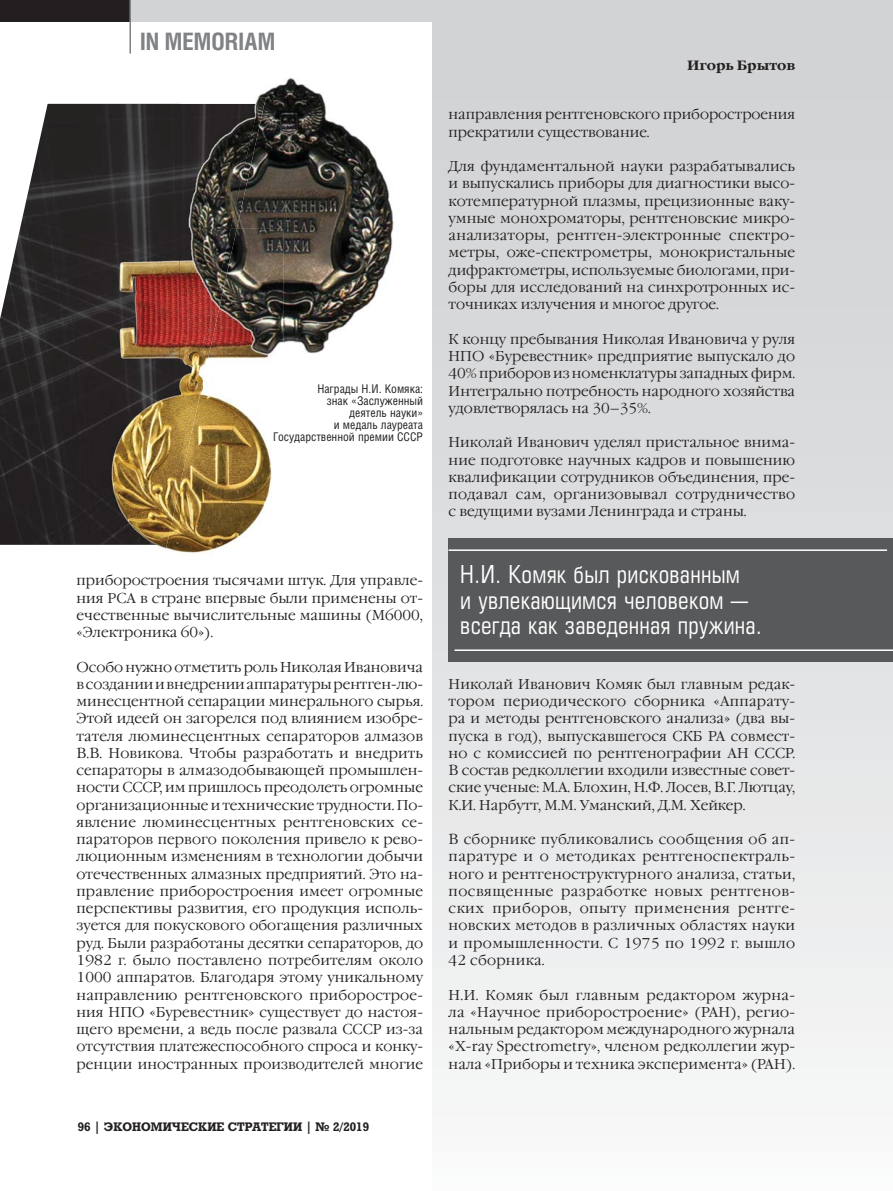
<style>
.page{position:relative;width:893px;height:1191px;background:#fff}
.page>*{position:absolute;margin:0;border:0;box-sizing:border-box;transform-origin:0 0}
.t1{font:24px/25.5px "Europe Condensed C";letter-spacing:.01em;color:#fff}
.t2{font:700 24px "Helios Cond C";color:#808285}
.t3{font:14.25px/17.2px "Garamond C";color:#231f20;text-align:justify}
.t4{font:700 13.5px "Garamond C";color:#231f20}
.t5{font:12px/12px "Helios Cond C";color:#231f20;text-align:right}
.t6{font:700 12px "Rodeo C";color:#231f20}
</style>
<div class="page">
<div style="left:433px;top:0;width:460px;height:1191px;background:linear-gradient(to bottom,#ccced0,#f7f7f7)"></div>
<svg style="left:0;top:103px;width:180px;height:442px;background:#434041"></svg>
<div style="left:0;top:0;width:893px;height:21px;background:#d1d3d4"></div>
<div style="left:0;top:0;width:130px;height:21px;background:#231f20"></div>
<hr style="left:129px;top:0;width:2px;height:54px;background:#808285">
<img style="left:180px;top:394px;width:92px;height:159px">
<img style="left:77px;top:229px;width:103px;height:136px">
<img style="left:77px;top:365px;width:130px;height:186px">
<img style="left:257px;top:78px;width:137px;height:276px">
<img style="left:180px;top:98px;width:86px;height:131px">
<img style="left:237px;top:229px;width:46px;height:130px">
<img style="left:180px;top:229px;width:21px;height:136px">
<img style="left:201px;top:229px;width:36px;height:136px">
<div style="left:449px;top:538px;width:444px;height:123px;background:#58595b"></div>
<hr style="left:449px;top:549px;width:438px;height:2px;background:#fff">
<hr style="left:454px;top:649px;width:439px;height:2px;background:#fff">
<h1 class="t2" style="left:140px;top:32px;width:137px">IN MEMORIAM</h1>
<p class="t5" style="left:273px;top:383px;width:152px">Награды Н.И. Комяка:<br>знак «Заслуженный<br>деятель науки»<br>и медаль лауреата<br>Государственной премии СССР</p>
<p class="t3" style="left:77px;top:571px;width:348px">приборостроения тысячами штук. Для управле&shy;ния РСА в стране впервые были применены от&shy;ечественные вычислительные машины (М6000, «Электроника 60»).</p>
<p class="t3" style="left:77px;top:658px;width:348px">Особо нужно отметить роль Николая Ивановича в создании и внедрении аппаратуры рентген-лю&shy;минесцентной сепарации минерального сырья.<br>Этой идеей он загорелся под влиянием изобре&shy;тателя люминесцентных сепараторов алмазов В.В. Новикова. Чтобы разработать и внедрить сепараторы в алмазодобывающей промышлен&shy;ности СССР, им пришлось преодолеть огромные организационные и технические трудности. По&shy;явление люминесцентных рентгеновских се&shy;параторов первого поколения привело к рево&shy;люционным изменениям в технологии добычи оте чественных алмазных предприятий. Это на&shy;правление приборостроения имеет огромные перспективы развития, его продукция исполь&shy;зуется для покускового обогащения различных руд. Были разработаны десятки сепараторов, до 1982 г. было поставлено потребителям около 1000 аппаратов. Благодаря этому уникальному направлению рентгеновского приборострое&shy;ния НПО «Буревестник» существует до настоя&shy;щего времени, а ведь после развала СССР из-за отсутствия платежеспособного спроса и конку&shy;ренции иностранных производителей многие</p>
<p class="t6" style="left:78px;top:1121px;width:293px">96 | ЭКОНОМИЧЕСКИЕ СТРАТЕГИИ | № 2/2019</p>
<p class="t4" style="left:687px;top:60px;width:110px">Игорь Брытов</p>
<p class="t3" style="left:449px;top:106px;width:348px">направления рентгеновского приборостроения прекратили существование.</p>
<p class="t3" style="left:449px;top:157px;width:348px">Для фундаментальной науки разрабатывались и выпускались приборы для диагностики высо&shy;котемпературной плазмы, прецизионные ваку&shy;умные монохроматоры, рентгеновские микро&shy;анализаторы, рентген-электронные спектро&shy;метры, оже-спектрометры, монокристальные дифрактометры, используемые биологами, при&shy;боры для исследований на синхротронных ис&shy;точниках излучения и многое другое.</p>
<p class="t3" style="left:449px;top:330px;width:348px">К концу пребывания Николая Ивановича у руля НПО «Буревестник» предприятие выпускало до 40% приборов из номенклатуры западных фирм.<br>Интег рально потребность народного хозяйства удовле творялась на 30–35%.</p>
<p class="t3" style="left:449px;top:433px;width:348px">Николай Иванович уделял пристальное внима&shy;ние подготовке научных кадров и повышению квалификации сотрудников объединения, пре&shy;подавал сам, организовывал сотрудничество с ведущими вузами Ленинграда и страны.</p>
<h1 class="t1" style="left:460px;top:564px;width:303px">Н.И. Комяк был рискованным<br>и увлекающимся человеком — всегда как заведенная пружина.</h1>
<p class="t3" style="left:449px;top:675px;width:348px">Николай Иванович Комяк был главным редак&shy;тором периодического сборника «Аппарату&shy;ра и методы рентгеновского анализа» (два вы&shy;пуска в год), выпускавшегося СКБ РА совмест&shy;но с комиссией по рентгенографии АН СССР.<br>В состав редколлегии входили известные совет&shy;ские ученые: М.А. Блохин, Н.Ф. Лосев, В.Г. Лютцау, К.И. Нарбутт, М.М. Уманский, Д.М. Хейкер.</p>
<p class="t3" style="left:449px;top:830px;width:348px">В сборнике публиковались сообщения об ап&shy;паратуре и о методиках рентгеноспектраль&shy;ного и рентгеноструктурного анализа, статьи, посвященные разработке новых рентгенов&shy;ских приборов, опыту применения рентге&shy;новских методов в различных областях науки и промышленности. С 1975 по 1992 г. вышло 42 сборника.</p>
<p class="t3" style="left:449px;top:985px;width:348px">Н.И. Комяк был главным редактором журна&shy;ла «Научное приборостроение» (РАН), регио&shy;нальным редактором международного журнала «X-ray Spectrometry», членом редколлегии жур&shy;нала «Приборы и техника эксперимента» (РАН).</p>
</div>
